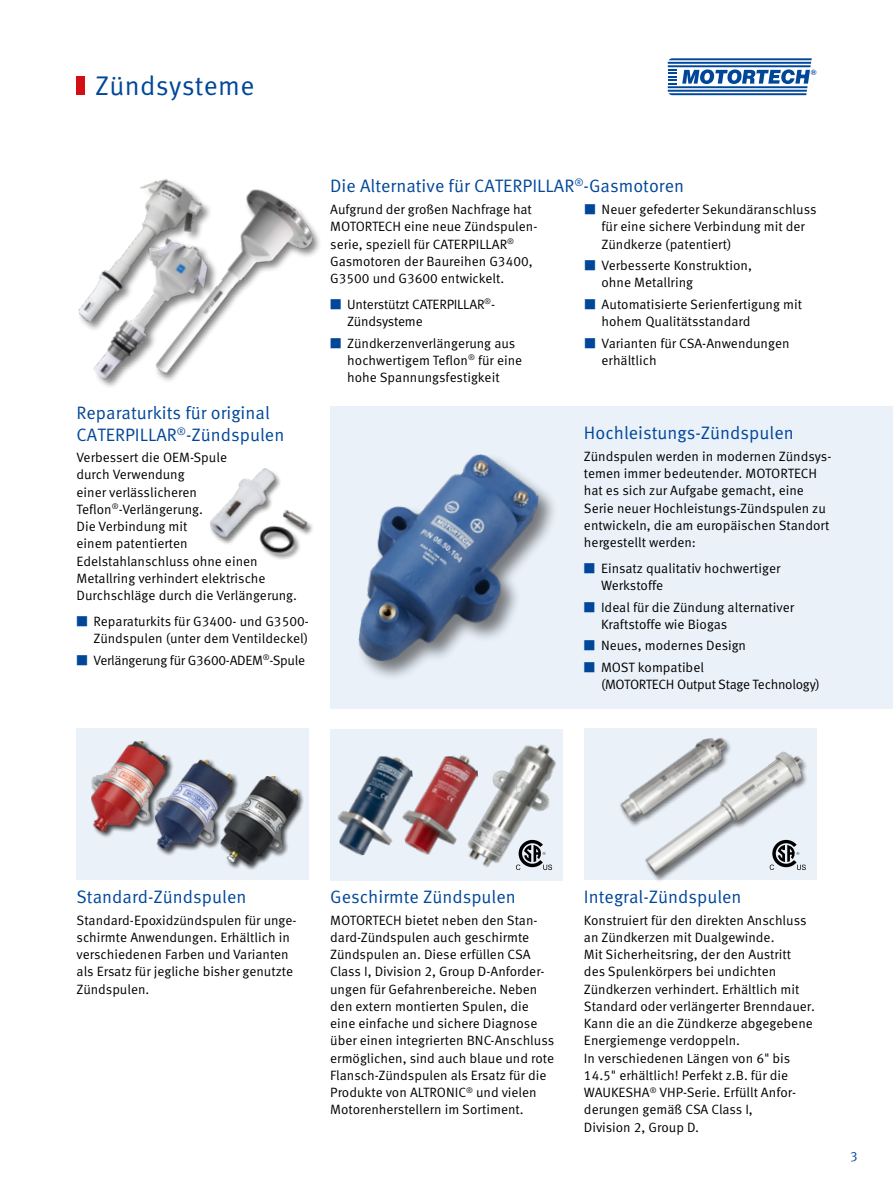
<style>
.page{position:relative;width:893px;height:1191px;background:#fff}
.page>*{position:absolute;margin:0;border:0;box-sizing:border-box;transform-origin:0 0}
.t1{font:27px "Meta Pro Norm";letter-spacing:.01em;color:#004799}
.t2{font:18px/21.6px "Meta Pro Norm";color:#004799}
.t3{font:13.5px/17.2px "Meta Pro Norm";color:#000}
.t4{font:13.5px/17.2px "Meta Pro Norm";letter-spacing:-.02em;color:#000}
.t5{font:13.5px "Meta Pro Norm";color:#004799}
.t6{font:700 7.95px "Eurostile";color:#004799}
.s1{color:#004799}
</style>
<div class="page">
<hr style="left:668px;top:62px;width:143px;height:2px;background:#004799">
<hr style="left:668px;top:65px;width:143px;height:2px;background:#004799">
<hr style="left:668px;top:86px;width:139px;height:2px;background:#004799">
<hr style="left:668px;top:90px;width:139px;height:2px;background:#004799">
<svg style="left:669px;top:58px;width:143px;height:2px"></svg>
<svg style="left:669px;top:93px;width:137px;height:2px"></svg>
<svg style="left:668px;top:69px;width:142px;height:16px"></svg>
<img style="left:78px;top:254px;width:45px;height:133px">
<img style="left:123px;top:179px;width:197px;height:202px">
<div style="left:330px;top:406px;width:563px;height:303px;background:#eaf1f9"></div>
<div style="left:356px;top:452px;width:202px;height:229px;background:#000;opacity:.5"></div>
<img style="left:357px;top:452px;width:185px;height:223px">
<div style="left:584px;top:728px;width:232px;height:151px;background:#eaf1f9"></div>
<img style="left:633px;top:751px;width:182px;height:130px">
<div style="left:77px;top:728px;width:232px;height:151px;background:#eaf1f9"></div>
<div style="left:330px;top:730px;width:233px;height:151px;background:#eaf1f9"></div>
<svg style="left:770px;top:840px;width:36px;height:30px"></svg>
<img style="left:620px;top:737px;width:117px;height:93px">
<div style="left:90px;top:740px;width:84px;height:98px;background:#000;opacity:.5"></div>
<img style="left:91px;top:741px;width:76px;height:90px">
<div style="left:154px;top:758px;width:86px;height:98px;background:#000;opacity:.5"></div>
<img style="left:155px;top:759px;width:78px;height:90px">
<div style="left:219px;top:775px;width:86px;height:95px;background:#000;opacity:.5"></div>
<img style="left:221px;top:776px;width:77px;height:89px">
<div style="left:77px;top:77px;width:8px;height:18px;background:#d40f14"></div>
<div style="left:209px;top:468px;width:106px;height:92px;background:#000;opacity:.5"></div>
<img style="left:209px;top:468px;width:106px;height:87px">
<img style="left:337px;top:756px;width:60px;height:100px">
<img style="left:397px;top:756px;width:53px;height:99px">
<img style="left:450px;top:729px;width:113px;height:142px">
<p class="t1" style="left:95px;top:65px;width:161px">Zündsysteme</p>
<p class="t6" style="left:811px;top:68px;width:7px">®</p>
<p class="t2" style="left:77px;top:401px;width:209px">Reparaturkits für original<br>CATERPILLAR<sup>®</sup>-Zündspulen</p>
<p class="t3" style="left:77px;top:448px;width:222px">Verbessert die OEM-Spule<br>durch Verwendung<br>einer verlässlicheren<br>Teflon<sup>®</sup>-Verlängerung.<br>Die Verbindung mit<br>einem patentierten<br>Edelstahlanschluss ohne einen<br>Metallring verhindert elektrische<br>Durchschläge durch die Verlängerung.</p>
<p class="t3" style="left:77px;top:612px;width:234px;text-align:right"><span class="s1">■</span> Reparaturkits für G3400- und G3500-<br>Zündspulen (unter dem Ventildeckel)</p>
<p class="t4" style="left:77px;top:650px;width:230px"><span class="s1">■</span> Verlängerung für G3600-ADEM<sup>®</sup>-Spule</p>
<p class="t2" style="left:330px;top:174px;width:355px">Die Alternative für CATERPILLAR<sup>®</sup>-Gasmotoren</p>
<p class="t3" style="left:330px;top:200px;width:207px">Aufgrund der großen Nachfrage hat<br>MOTORTECH eine neue Zündspulen&shy;serie, speziell für CATERPILLAR<sup>®<br></sup>Gasmotoren der Baureihen G3400,<br>G3500 und G3600 entwickelt.</p>
<p class="t3" style="left:347px;top:295px;width:149px;text-indent:-17px"><span class="s1">■</span> Unterstützt CATERPILLAR<sup>®</sup>-<br>Zündsysteme</p>
<p class="t3" style="left:347px;top:333px;width:176px;text-indent:-17px"><span class="s1">■</span> Zündkerzenverlängerung aus hochwertigem Teflon<sup>®</sup> für eine hohe Spannungsfestigkeit</p>
<p class="t3" style="left:602px;top:200px;width:216px;text-indent:-17px"><span class="s1">■</span> Neuer gefederter Sekundäranschluss für eine sichere Verbindung mit der<br>Zündkerze (patentiert)</p>
<p class="t3" style="left:602px;top:256px;width:152px;text-indent:-17px"><span class="s1">■</span> Verbesserte Konstruktion, ohne Metallring</p>
<p class="t3" style="left:602px;top:295px;width:202px;text-indent:-17px"><span class="s1">■</span> Automatisierte Serienfertigung mit hohem Qualitätsstandard</p>
<p class="t3" style="left:602px;top:333px;width:189px;text-indent:-17px"><span class="s1">■</span> Varianten für CSA-Anwendungen erhältlich</p>
<p class="t2" style="left:584px;top:421px;width:211px">Hochleistungs-Zündspulen</p>
<p class="t3" style="left:584px;top:446px;width:249px">Zündspulen werden in modernen Zündsys&shy;temen immer bedeutender. MOTORTECH hat es sich zur Aufgabe gemacht, eine Serie neuer Hochleistungs-Zündspulen zu entwickeln, die am europäischen Standort hergestellt werden:</p>
<p class="t3" style="left:601px;top:558px;width:181px;text-indent:-17px"><span class="s1">■</span> Einsatz qualitativ hochwertiger<br>Werkstoffe</p>
<p class="t3" style="left:601px;top:597px;width:195px;text-indent:-17px"><span class="s1">■</span> Ideal für die Zündung alternativer<br>Kraftstoffe wie Biogas</p>
<p class="t3" style="left:584px;top:636px;width:164px"><span class="s1">■</span> Neues, modernes Design</p>
<p class="t4" style="left:601px;top:657px;width:220px;text-indent:-17px"><span class="s1">■</span> MOST kompatibel<br>(MOTORTECH Output Stage Technology)</p>
<p class="t2" style="left:77px;top:885px;width:171px">Standard-Zündspulen</p>
<p class="t3" style="left:77px;top:910px;width:220px">Standard-Epoxidzündspulen für unge&shy;schirmte Anwendungen. Erhältlich in</p>
<p class="t3" style="left:77px;top:945px;width:214px">verschiedenen Farben und Varianten</p>
<p class="t3" style="left:77px;top:962px;width:218px">als Ersatz für jegliche bisher genutzte</p>
<p class="t3" style="left:77px;top:979px;width:74px">Zündspulen.</p>
<p class="t2" style="left:330px;top:885px;width:187px">Geschirmte Zündspulen</p>
<p class="t3" style="left:330px;top:910px;width:225px">MOTORTECH bietet neben den Stan&shy;dard-Zündspulen auch geschirmte Zündspulen an. Diese erfüllen CSA Class I, Division 2, Group D-Anforder&shy;ungen für Gefahrenbereiche. Neben den extern montierten Spulen, die eine einfache und sichere Diagnose über einen integrierten BNC-Anschluss ermöglichen, sind auch blaue und rote Flansch-Zündspulen als Ersatz für die Produkte von ALTRONIC<sup>®</sup> und vielen Motorenherstellern im Sortiment.</p>
<p class="t2" style="left:584px;top:885px;width:159px">Integral-Zündspulen</p>
<p class="t3" style="left:584px;top:910px;width:224px">Konstruiert für den direkten Anschluss</p>
<p class="t3" style="left:584px;top:927px;width:232px">an Zündkerzen mit Dualgewinde.<br>Mit Sicherheitsring, der den Austritt des Spulenkörpers bei undichten Zündkerzen verhindert. Erhältlich mit Standard oder verlängerter Brenndauer.<br>Kann die an die Zündkerze abgegebene Energiemenge verdoppeln.<br>In verschiedenen Längen von 6" bis 14.5" erhältlich! Perfekt z.B. für die WAUKESHA<sup>®</sup> VHP-Serie. Erfüllt Anfor&shy;derungen gemäß CSA Class I,<br>Division 2, Group D.</p>
<p class="t5" style="left:850px;top:1143px;width:9px">3</p>
</div>
